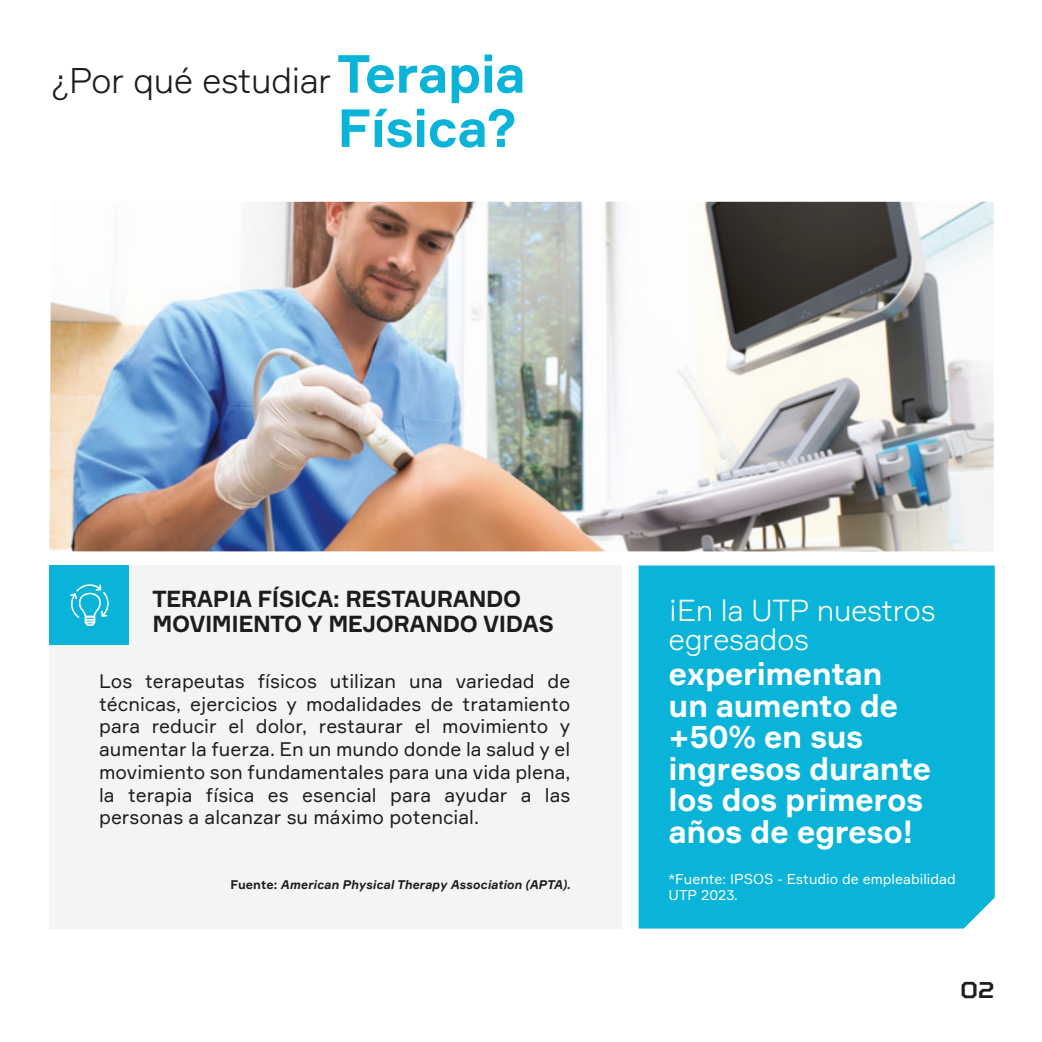
<style>
.page{position:relative;width:1042px;height:1042px;background:#fff}
.page>*{position:absolute;margin:0;border:0;box-sizing:border-box;transform-origin:0 0}
.t1{font:700 52.5px "Formular";letter-spacing:-.015em;color:#09b4d8}
.t2{font:300 35px "Formular";letter-spacing:-.015em;color:#1d1d1b}
.t3{font:700 31.5px/31.5px "Formular";letter-spacing:-.015em;color:#fff}
.t4{font:300 29.75px/28.9px "Formular";letter-spacing:-.015em;color:#fff}
.t5{font:700 22.75px/24.5px "Formular";letter-spacing:-.02em;color:#1d1d1b}
.t6{font:700 22.75px "TT Squares";color:#1d1d1b}
.t7{font:19.25px/22.8px "Formular";color:#1d1d1b;text-align:justify}
.t8{font:14px/15.9px "Formular";color:#fff}
.t9{font:italic 700 12.25px "Formular";color:#1d1d1b}
.s1{font-weight:700;font-size:52.5px;color:#09b4d8}
.s2{font-style:normal}
</style>
<div class="page">
<div style="left:49px;top:565px;width:573px;height:363px;background:#f4f4f4"></div>
<div style="left:638px;top:565px;width:357px;height:363px;background:#09b4d8"></div>
<div style="left:49px;top:565px;width:80px;height:80px;background:#09b4d8"></div>
<svg style="left:70px;top:584px;width:39px;height:42px"></svg>
<img style="left:49px;top:202px;width:945px;height:349px">
<h2 class="t2" style="left:51px;top:59px;width:476px">¿Por qué estudiar <span class="s1">Terapia</span></h2>
<h1 class="t1" style="left:337px;top:96px;width:181px">Física?</h1>
<p class="t5" style="left:152px;top:586px;width:403px">TERAPIA FÍSICA: RESTAURANDO<br>MOVIMIENTO Y MEJORANDO VIDAS</p>
<p class="t7" style="left:99px;top:669px;width:473px">Los terapeutas físicos utilizan una variedad de técnicas, ejercicios y modalidades de tratamiento para reducir el dolor, restaurar el movimiento y aumentar la fuerza. En un mundo donde la salud y el movimiento son fundamentales para una vida plena, la terapia física es esencial para ayudar a las personas a alcanzar su máximo potencial.</p>
<p class="t9" style="left:230px;top:877px;width:341px"><span class="s2">Fuente:</span> American Physical Therapy Association (APTA).</p>
<h3 class="t4" style="left:668px;top:595px;width:268px">¡En la UTP nuestros egresados</h3>
<h3 class="t3" style="left:668px;top:657px;width:264px">experimentan<br>un aumento de +50% en sus ingresos durante los dos primeros años de egreso!</h3>
<p class="t8" style="left:668px;top:870px;width:289px">*Fuente: IPSOS - Estudio de empleabilidad<br>UTP 2023.</p>
<p class="t6" style="left:960px;top:976px;width:36px">02</p>
</div>
